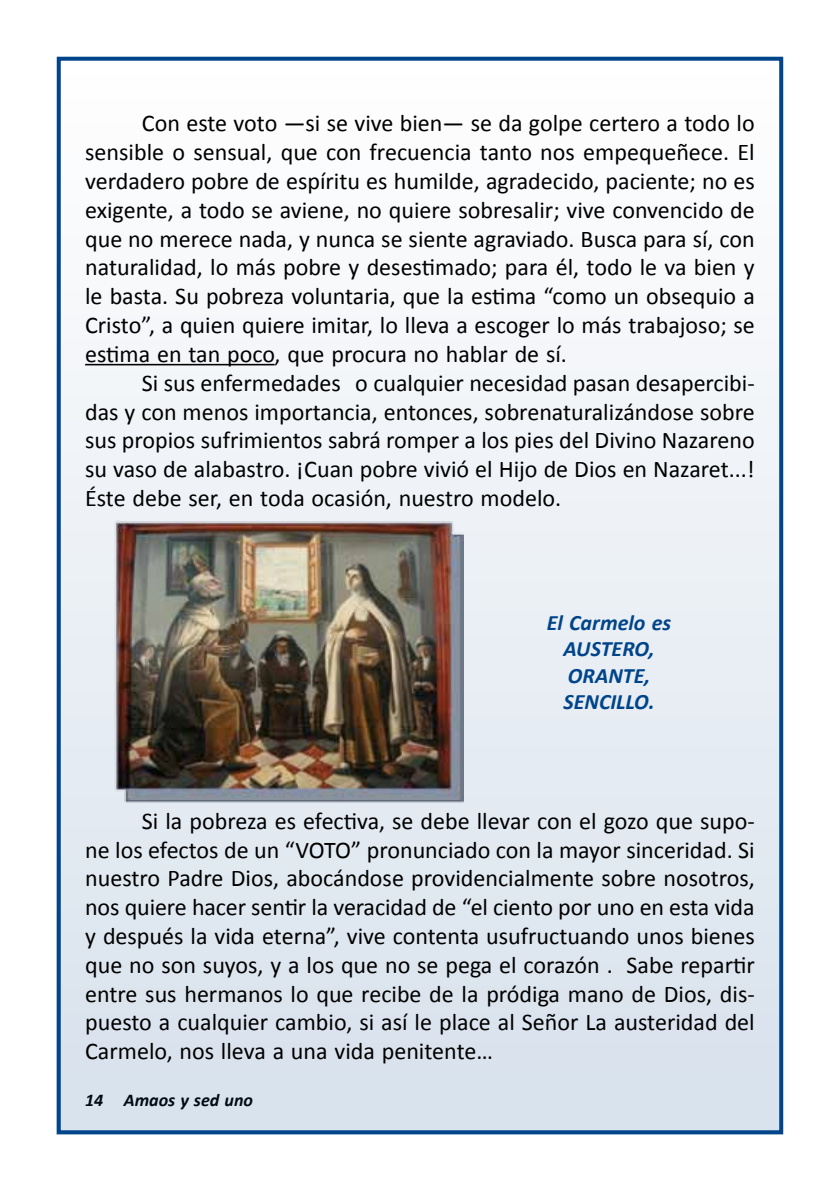
<style>
.page{position:relative;width:840px;height:1191px;background:#fff}
.page>*{position:absolute;margin:0;border:0;box-sizing:border-box;transform-origin:0 0}
.t1{font:24px/28.8px "Calibri";color:#000;text-align:justify}
.t2{font:italic 700 22px/26.4px "Calibri";color:#004489;text-align:center}
.t3{font:italic 700 18px "Calibri";color:#000}
</style>
<div class="page">
<div style="left:57px;top:57px;width:725px;height:1077px;background:linear-gradient(to bottom,#fcfcfd,#d5e0eb)"></div>
<hr style="left:85px;top:364px;width:189px;height:1px;background:#000">
<img style="left:113px;top:520px;width:350px;height:282px">
<p class="t1" style="left:85px;top:108px;width:670px;text-indent:57px">Con este voto —si se vive bien— se da golpe certero a todo lo sensible o sensual, que con frecuencia tanto nos empequeñece. El verdadero pobre de espíritu es humilde, agradecido, paciente; no es exigente, a todo se aviene, no quiere sobresalir; vive convencido de que no merece nada, y nunca se siente agraviado. Busca para sí, con naturalidad, lo más pobre y desestimado; para él, todo le va bien y le basta. Su pobreza voluntaria, que la estima “como un obsequio a Cristo”, a quien quiere imitar, lo lleva a escoger lo más trabajoso; se estima en tan poco, que procura no hablar de sí.</p>
<p class="t1" style="left:85px;top:367px;width:670px;text-indent:57px">Si sus enfermedades o cualquier necesidad pasan desapercibi&shy;das y con menos importancia, entonces, sobrenaturalizándose sobre sus propios sufrimientos sabrá romper a los pies del Divino Nazareno su vaso de alabastro. ¡Cuan pobre vivió el Hijo de Dios en Nazaret...!<br>Éste debe ser, en toda ocasión, nuestro modelo.</p>
<p class="t2" style="left:546px;top:608px;width:126px">El Carmelo es<br>AUSTERO,<br>ORANTE,<br>SENCILLO.</p>
<p class="t1" style="left:85px;top:805px;width:670px;text-indent:57px">Si la pobreza es efectiva, se debe llevar con el gozo que supo&shy;ne los efectos de un “VOTO” pronunciado con la mayor sinceridad. Si nuestro Padre Dios, abocándose providencialmente sobre nosotros, nos quiere hacer sentir la veracidad de “el ciento por uno en esta vida y después la vida eterna”, vive contenta usufructuando unos bienes que no son suyos, y a los que no se pega el corazón . Sabe repartir entre sus hermanos lo que recibe de la pródiga mano de Dios, dis&shy;puesto a cualquier cambio, si así le place al Señor La austeridad del Carmelo, nos lleva a una vida penitente…</p>
<p class="t3" style="left:85px;top:1088px;width:169px">14 Amaos y sed uno</p>
</div>
